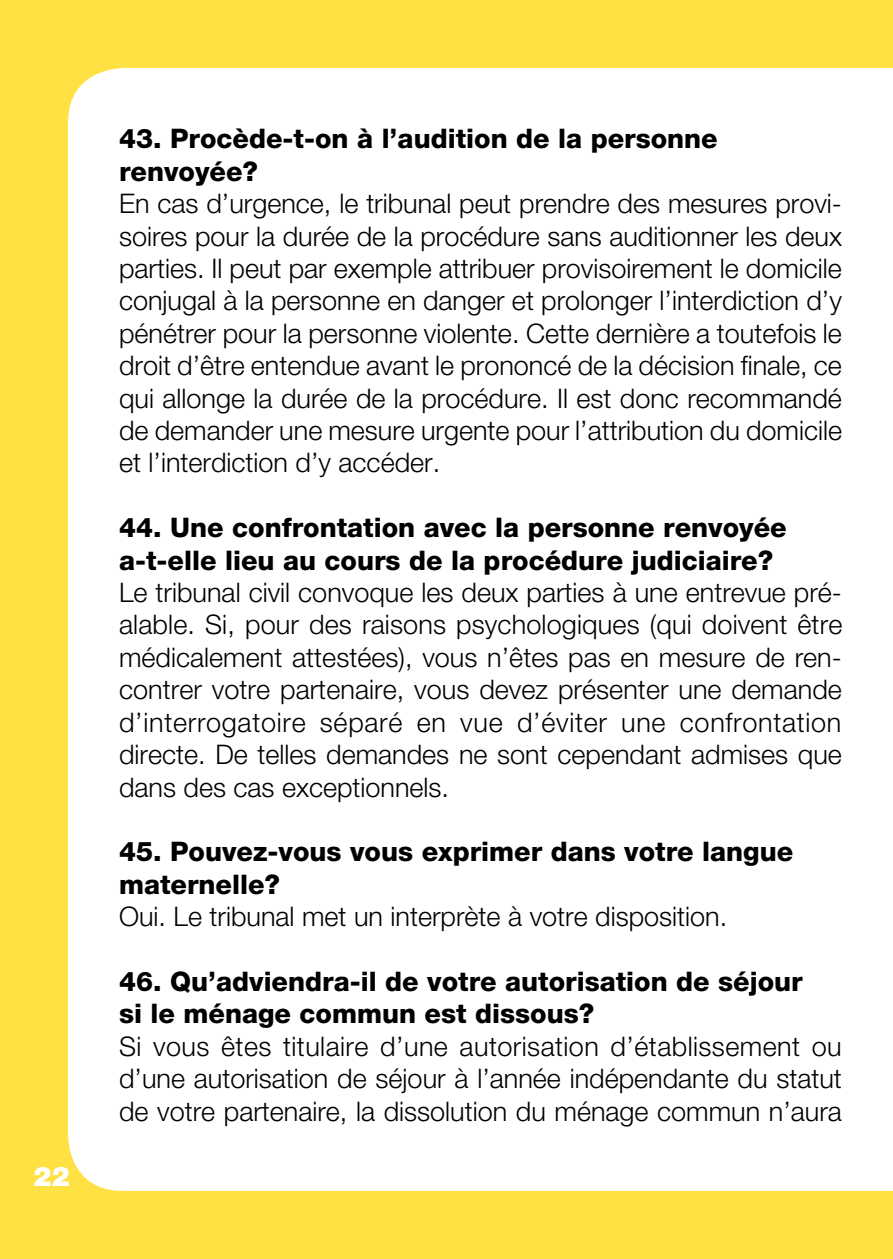
<style>
.page{position:relative;width:893px;height:1259px;background:#ffe144}
.page>*{position:absolute;margin:0;border:0;box-sizing:border-box;transform-origin:0 0}
.t1{font:300 27px/32.4px "Helvetica Neue LT";color:#000;text-align:justify}
.t2{font:800 27px/32.4px "Helvetica Neue LT";color:#000}
.t3{font:900 27px "Helvetica Neue LT";color:#fff}
</style>
<div class="page">
<div style="left:68px;top:68px;width:825px;height:1123px;background:#fff"></div>
<p class="t3" style="left:34px;top:1160px;width:38px">22</p>
<p class="t2" style="left:119px;top:122px;width:600px">43. Procède-t-on à l’audition de la personne renvoyée?</p>
<p class="t1" style="left:119px;top:187px;width:724px">En cas d’urgence, le tribunal peut prendre des mesures provi&shy;soires pour la durée de la procédure sans auditionner les deux parties. Il peut par exemple attribuer provisoirement le domicile conjugal à la personne en danger et prolonger l’interdiction d’y pénétrer pour la personne violente. Cette dernière a toutefois le droit d’être entendue avant le prononcé de la décision finale, ce qui allonge la durée de la procédure. Il est donc recommandé de demander une mesure urgente pour l’attribution du domicile et l’interdiction d’y accéder.</p>
<p class="t2" style="left:119px;top:511px;width:669px">44. Une confrontation avec la personne renvoyée a-t-elle lieu au cours de la procédure judiciaire?</p>
<p class="t1" style="left:119px;top:575px;width:725px">Le tribunal civil convoque les deux parties à une entrevue pré&shy;alable. Si, pour des raisons psychologiques (qui doivent être médicalement attestées), vous n’êtes pas en mesure de ren&shy;contrer votre partenaire, vous devez présenter une demande d’interrogatoire séparé en vue d’éviter une confrontation directe. De telles demandes ne sont cependant admises que dans des cas exceptionnels.</p>
<p class="t2" style="left:119px;top:835px;width:676px">45. Pouvez-vous vous exprimer dans votre langue maternelle?</p>
<p class="t1" style="left:119px;top:899px;width:610px">Oui. Le tribunal met un interprète à votre disposition.</p>
<p class="t2" style="left:119px;top:965px;width:685px">46. Qu’adviendra-il de votre autorisation de séjour si le ménage commun est dissous?</p>
<p class="t1" style="left:119px;top:1029px;width:724px">Si vous êtes titulaire d’une autorisation d’établissement ou d’une autorisation de séjour à l’année indépendante du statut de votre partenaire, la dissolution du ménage commun n’aura</p>
</div>
